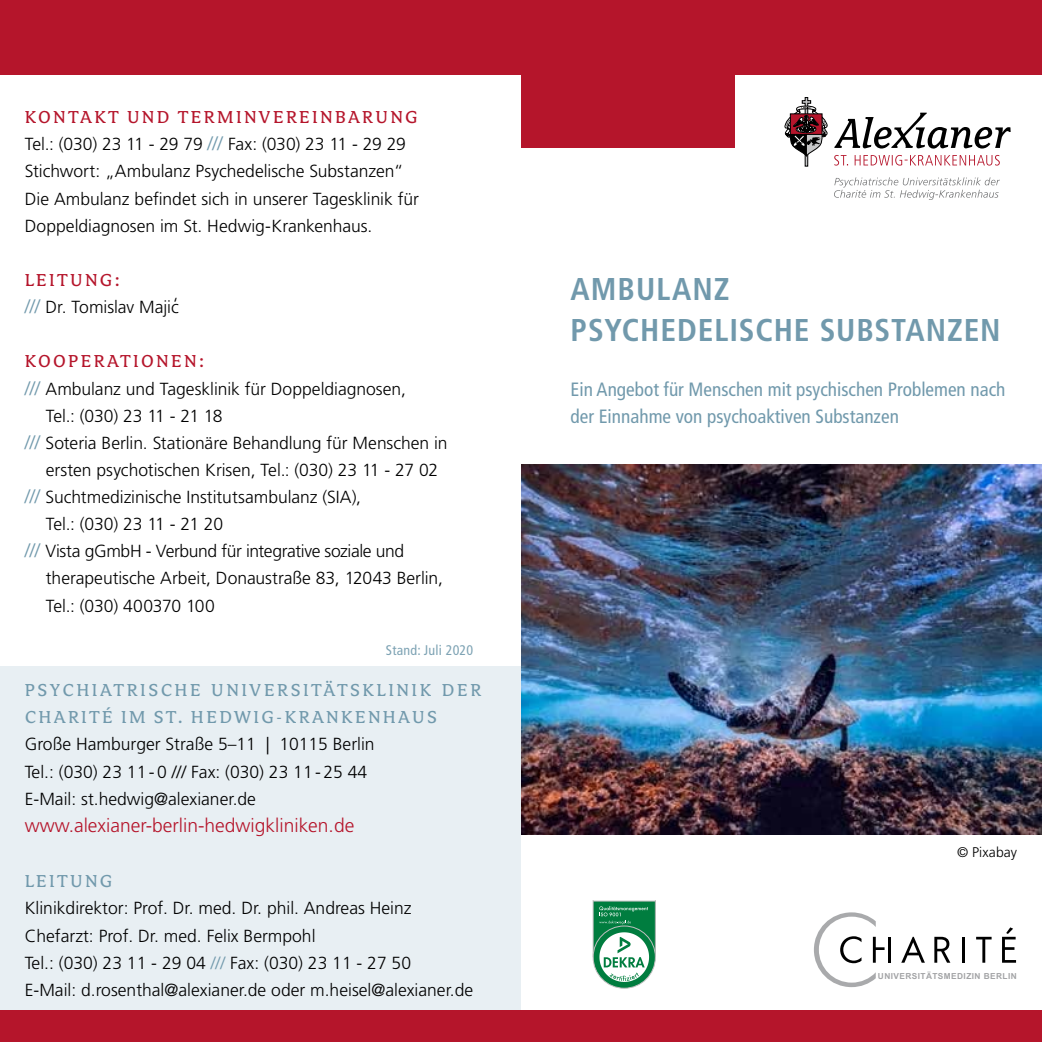
<style>
.page{position:relative;width:1042px;height:1042px;background:#fff}
.page>*{position:absolute;margin:0;border:0;box-sizing:border-box;transform-origin:0 0}
.t1{font:700 condensed 31.5px/40.9px "Frutiger LT Std";letter-spacing:.03em;color:#7199ac}
.t2{font:condensed 19.25px/27.3px "Frutiger LT Std";color:#7199ac}
.t3{font:19.25px/27.3px "Avance";letter-spacing:.12em;color:#7199ac}
.t4{font:19.25px "Avance";letter-spacing:.12em;color:#b5152b}
.t5{font:300 19.25px "Frutiger LT Std";color:#b5152b}
.t6{font:300 17.5px/27.3px "Frutiger LT Std";color:#000}
.t7{font:300 17.5px "Frutiger LT Std";letter-spacing:-.025em;color:#000}
.t8{font:300 17.5px "Frutiger LT Std";letter-spacing:-.03em;color:#000}
.t9{font:300 17.5px "Frutiger LT Std";letter-spacing:-.02em;color:#000}
.t10{font:condensed 14px "Frutiger LT Std";letter-spacing:.015em;color:#7ea3b4}
.t11{font:300 14px "Frutiger LT Std";letter-spacing:.01em;color:#000}
.t12{font:700 8.4px "Arial";letter-spacing:.05em;color:#a3a4a6}
.s1{font-size:19.25px;color:#7199ac}
.s2{color:#7199ac}
</style>
<div class="page">
<div style="left:0;top:666px;width:521px;height:348px;background:#e8eff3"></div>
<div style="left:0;top:0;width:1042px;height:74px;background:#b5152b"></div>
<div style="left:521px;top:0;width:213px;height:148px;background:#b5152b"></div>
<svg style="left:834px;top:113px;width:176px;height:36px"></svg>
<svg style="left:785px;top:97px;width:42px;height:69px"></svg>
<svg style="left:834px;top:155px;width:166px;height:11px"></svg>
<svg style="left:834px;top:177px;width:166px;height:23px"></svg>
<div style="left:0;top:1011px;width:1042px;height:31px;background:#b5152b"></div>
<img style="left:521px;top:465px;width:521px;height:370px">
<svg style="left:976px;top:937px;width:15px;height:25px"></svg>
<hr style="left:962px;top:937px;width:3px;height:25px;background:#000">
<svg style="left:901px;top:937px;width:24px;height:25px"></svg>
<svg style="left:934px;top:937px;width:16px;height:25px"></svg>
<svg style="left:1002px;top:927px;width:14px;height:35px"></svg>
<hr style="left:888px;top:937px;width:3px;height:25px;background:#000">
<svg style="left:814px;top:912px;width:70px;height:75px"></svg>
<svg style="left:593px;top:926px;width:62px;height:62px"></svg>
<svg style="left:593px;top:900px;width:63px;height:82px"></svg>
<p class="t4" style="left:25px;top:107px;width:394px">KONTAKT UND TERMINVEREINBARUNG</p>
<p class="t6" style="left:25px;top:131px;width:395px">Tel.: (030) 23 11 - 29 79 <span class="s1">///</span> Fax: (030) 23 11 - 29 29<br>Stichwort: „Ambulanz Psychedelische Substanzen“ Die Ambulanz befindet sich in unserer Tagesklinik für Doppeldiagnosen im St. Hedwig-Krankenhaus.</p>
<p class="t4" style="left:25px;top:270px;width:96px">LEITUNG:</p>
<p class="t6" style="left:25px;top:294px;width:155px"><span class="s1">///</span> Dr. Tomislav Majic</p>
<p class="t4" style="left:25px;top:351px;width:181px">KOOPERATIONEN:</p>
<p class="t6" style="left:25px;top:375px;width:383px"><span class="s1">///</span> Ambulanz und Tagesklinik für Doppeldiagnosen,</p>
<p class="t8" style="left:46px;top:406px;width:178px">Tel.: (030) 23 11 - 21 18</p>
<p class="t6" style="left:25px;top:429px;width:424px"><span class="s1">///</span> Soteria Berlin. Stationäre Behandlung für Menschen in</p>
<p class="t6" style="left:46px;top:456px;width:394px">ersten psychotischen Krisen, Tel.: (030) 23 11 - 27 02</p>
<p class="t6" style="left:25px;top:483px;width:338px"><span class="s1">///</span> Suchtmedizinische Institutsambulanz (SIA),</p>
<p class="t9" style="left:46px;top:514px;width:179px">Tel.: (030) 23 11 - 21 20</p>
<p class="t7" style="left:25px;top:541px;width:381px"><span class="s1">///</span> Vista gGmbH - Verbund für integrative soziale und</p>
<p class="t6" style="left:46px;top:565px;width:399px">therapeutische Arbeit, Donaustraße 83, 12043 Berlin,</p>
<p class="t6" style="left:46px;top:592px;width:171px">Tel.: (030) 400370 100</p>
<p class="t6" style="left:173px;top:290px;width:6px">‘</p>
<p class="t10" style="left:386px;top:642px;width:89px">Stand: Juli 2020</p>
<p class="t3" style="left:25px;top:676px;width:458px">PSYCHIATRISCHE UNIVERSITÄTSKLINIK DER<br>CHARITÉ IM ST. HEDWIG-KRANKENHAUS</p>
<p class="t6" style="left:25px;top:731px;width:351px">Große Hamburger Straße 5–11 | 10115 Berlin<br>Tel.: (030) 23 11 - 0 /// Fax: (030) 23 11 - 25 44<br>E-Mail: st.hedwig@alexianer.de</p>
<p class="t5" style="left:25px;top:815px;width:331px">www.alexianer-berlin-hedwigkliniken.de</p>
<p class="t3" style="left:25px;top:867px;width:89px">LEITUNG</p>
<p class="t6" style="left:25px;top:895px;width:450px">Klinikdirektor: Prof. Dr. med. Dr. phil. Andreas Heinz Chefarzt: Prof. Dr. med. Felix Bermpohl<br>Tel.: (030) 23 11 - 29 04 <span class="s2">///</span> Fax: (030) 23 11 - 27 50<br>E-Mail: d.rosenthal@alexianer.de oder m.heisel@alexianer.de</p>
<h1 class="t1" style="left:570px;top:269px;width:431px">AMBULANZ<br>PSYCHEDELISCHE SUBSTANZEN</h1>
<p class="t2" style="left:570px;top:375px;width:436px">Ein Angebot für Menschen mit psychischen Problemen nach der Einnahme von psychoaktiven Substanzen</p>
<p class="t11" style="left:957px;top:844px;width:62px">© Pixabay</p>
<p class="t12" style="left:878px;top:969px;width:140px">UNIVERSITÄTSMEDIZIN BERLIN</p>
</div>
